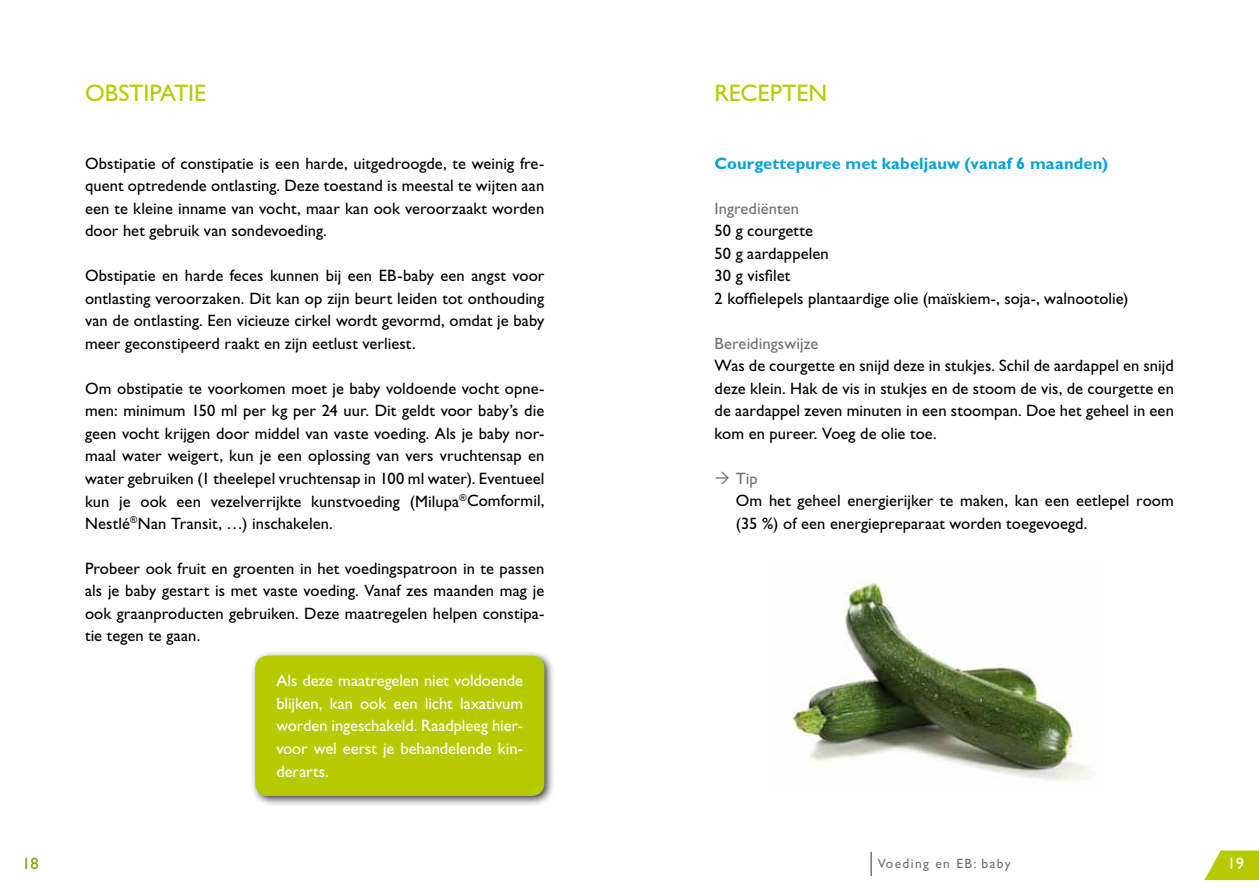
<style>
.page{position:relative;width:1259px;height:893px;background:#fff}
.page>*{position:absolute;margin:0;border:0;box-sizing:border-box;transform-origin:0 0}
.t1{font:24px "Gill Sans Std";letter-spacing:-.015em;color:#b6ca00}
.t2{font:16.5px/22.5px "Gill Sans Std";letter-spacing:.005em;color:#000;text-align:justify}
.t3{font:16.5px/22.5px "Gill Sans Std";letter-spacing:-.005em;color:#fff;text-align:justify}
.t4{font:700 16.5px "Gill Sans Std";letter-spacing:.005em;color:#00a2d8}
.t5{font:16.5px "Gill Sans Std";letter-spacing:.005em;color:#707172}
.t6{font:16.5px "Gill Sans Std";color:#86a20b}
.t7{font:13.5px "Gill Sans Std";letter-spacing:.1em;color:#707172}
</style>
<div class="page">
<hr style="left:870px;top:852px;width:2px;height:24px;background:#707172">
<svg style="left:1204px;top:850px;width:55px;height:30px;background:#c2d22b"></svg>
<div style="left:250px;top:650px;width:306px;height:157px;background:#000;opacity:.75"></div>
<div style="left:255px;top:656px;width:289px;height:140px;background:#b6ca00;border-radius:13px"></div>
<img style="left:792px;top:581px;width:297px;height:200px">
<h1 class="t1" style="left:85px;top:80px;width:16px">Obs</h1>
<h1 class="t1" style="left:129px;top:80px;width:68px">ti patie</h1>
<p class="t2" style="left:85px;top:152px;width:461px">Obstipatie of constipatie is een harde, uitgedroogde, te weinig fre&shy;quent optredende ontlasting. Deze toestand is meestal te wijten aan een te kleine inname van vocht, maar kan ook veroorzaakt worden door het gebruik van sondevoeding.</p>
<p class="t2" style="left:85px;top:265px;width:461px">Obstipatie en harde feces kunnen bij een EB-baby een angst voor ontlasting veroorzaken. Dit kan op zijn beurt leiden tot onthouding van de ontlasting. Een vicieuze cirkel wordt gevormd, omdat je baby meer geconstipeerd raakt en zijn eetlust verliest.</p>
<p class="t2" style="left:85px;top:377px;width:461px">Om obstipatie te voorkomen moet je baby voldoende vocht opne&shy;men: minimum 150 ml per kg per 24 uur. Dit geldt voor baby’s die geen vocht krijgen door middel van vaste voeding. Als je baby nor&shy;maal water weigert, kun je een oplossing van vers vruchtensap en water gebruiken (1 theelepel vruchtensap in 100 ml water). Eventueel kun je ook een vezelverrijkte kunstvoeding (Milupa<sup>®</sup>Comformil, Nestlé<sup>®</sup>Nan Transit, …) inschakelen.</p>
<p class="t2" style="left:85px;top:557px;width:461px">Probeer ook fruit en groenten in het voedingspatroon in te passen als je baby gestart is met vaste voeding. Vanaf zes maanden mag je ook graanproducten gebruiken. Deze maatregelen helpen constipa&shy;tie tegen te gaan.</p>
<p class="t3" style="left:276px;top:670px;width:248px">Als deze maatregelen niet voldoende blijken, kan ook een licht laxativum worden ingeschakeld. Raadpleeg hier&shy;voor wel eerst je behandelende kin&shy;derarts.</p>
<h1 class="t1" style="left:714px;top:80px;width:114px">Recepten</h1>
<p class="t4" style="left:714px;top:154px;width:395px">Courgettepuree met kabeljauw (vanaf 6 maanden)</p>
<p class="t5" style="left:714px;top:199px;width:86px">Ingrediënten</p>
<p class="t2" style="left:714px;top:220px;width:415px;text-align:left">50 g courgette<br>50 g aardappelen<br>30 g visfilet<br>2 koffielepels plantaardige olie (maïskiem-, soja-, walnootolie)</p>
<p class="t5" style="left:714px;top:334px;width:105px">Bereidingswijze</p>
<p class="t2" style="left:714px;top:355px;width:461px">Was de courgette en snijd deze in stukjes. Schil de aardappel en snijd deze klein. Hak de vis in stukjes en de stoom de vis, de courgette en de aardappel zeven minuten in een stoompan. Doe het geheel in een kom en pureer. Voeg de olie toe.</p>
<p class="t5" style="left:730px;top:469px;width:29px">Tip</p>
<p class="t2" style="left:736px;top:490px;width:439px;text-indent:-21px">Om het geheel energierijker te maken, kan een eetlepel room (35 %) of een energiepreparaat worden toegevoegd.</p>
<p class="t6" style="left:22px;top:854px;width:18px">18</p>
<p class="t7" style="left:878px;top:856px;width:134px">Voeding en EB: baby</p>
<p class="t3" style="left:1227px;top:852px;width:18px">19</p>
</div>
